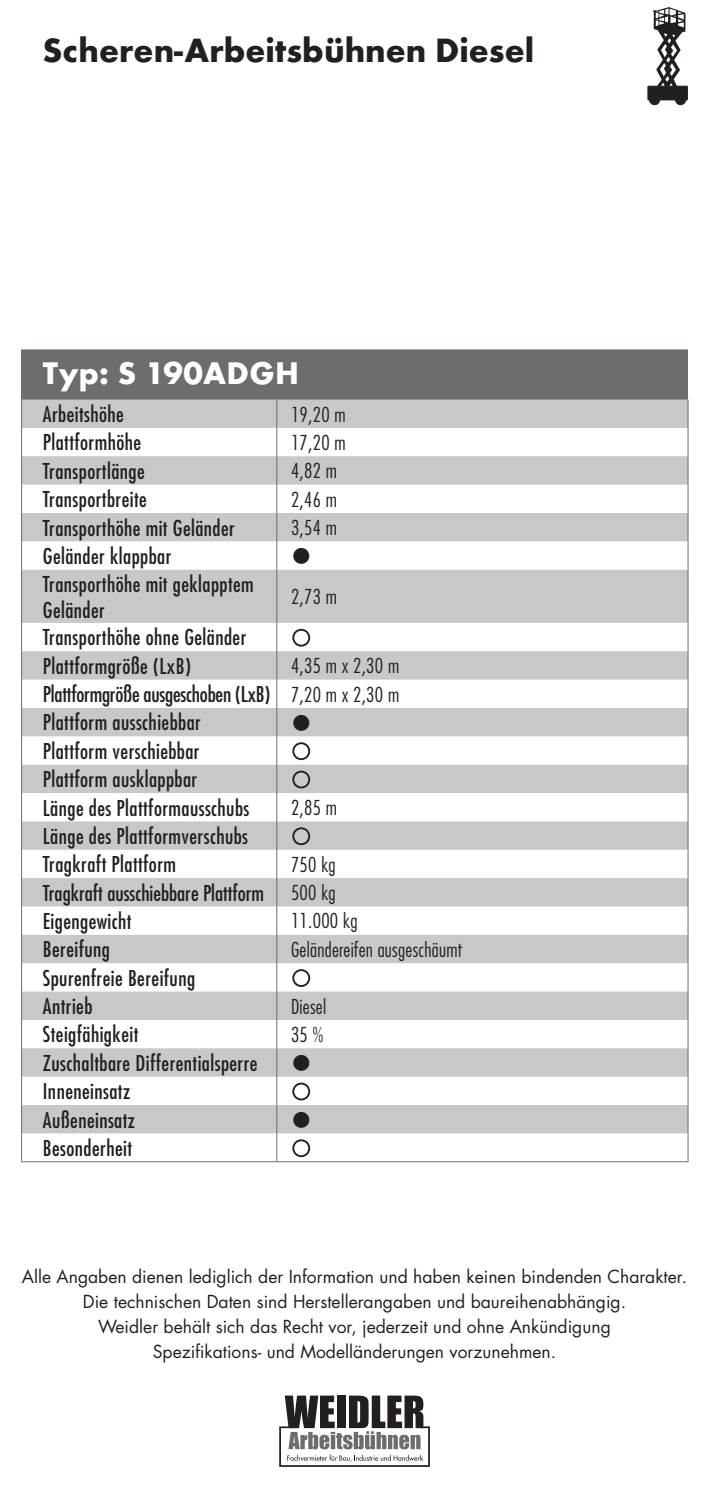
<style>
.page{position:relative;width:709px;height:1489px;background:#fff}
.page>*{position:absolute;margin:0;border:0;box-sizing:border-box;transform-origin:0 0}
.Headline{font:700 35px "Futura T";color:#231f20}
.Tabellenhead{font:700 32.5px "Futura T";letter-spacing:.01em;color:#fff}
.Tabellenfließ{font:27.5px "Wingdings";color:#231f20}
.Tabellensub{font:condensed 21.25px/26.2px "Futura";letter-spacing:.02em;color:#231f20}
.Tabellensub-2{font:condensed 21.25px "Futura";letter-spacing:-.01em;color:#231f20}
.Tabellensub-3{font:condensed 21.25px "Futura";color:#231f20}
.Tabellenfließ-2{font:300 condensed 20px "Futura";letter-spacing:.015em;color:#231f20}
.t1{font:17.5px/25px "Futura";color:#231f20;text-align:center}
</style>
<div class="page">
<svg style="left:279px;top:1395px;width:151px;height:71px"></svg>
<div style="left:22px;top:350px;width:666px;height:49px;background:#6c6d70"></div>
<svg style="left:22px;top:399px;width:665px;height:734px;fill:#c7c8ca"></svg>
<hr style="left:21px;top:349px;width:256px;height:1px;background:#6c6d70">
<hr style="left:21px;top:350px;width:1px;height:49px;background:#6c6d70">
<hr style="left:277px;top:349px;width:411px;height:1px;background:#6c6d70">
<svg style="left:21px;top:399px;width:1px;height:170px"></svg>
<svg style="left:276px;top:399px;width:1px;height:170px"></svg>
<svg style="left:687px;top:399px;width:1px;height:170px"></svg>
<hr style="left:21px;top:569px;width:1px;height:54px;background:#6c6d70">
<hr style="left:276px;top:569px;width:1px;height:54px;background:#6c6d70">
<hr style="left:687px;top:569px;width:1px;height:54px;background:#6c6d70">
<svg style="left:21px;top:623px;width:1px;height:538px"></svg>
<svg style="left:276px;top:623px;width:1px;height:538px"></svg>
<svg style="left:687px;top:623px;width:1px;height:538px"></svg>
<hr style="left:21px;top:1161px;width:256px;height:1px;background:#6c6d70">
<hr style="left:277px;top:1161px;width:411px;height:1px;background:#6c6d70">
<svg style="left:291px;top:628px;width:20px;height:19px"></svg>
<svg style="left:291px;top:741px;width:20px;height:20px"></svg>
<svg style="left:291px;top:769px;width:20px;height:20px"></svg>
<svg style="left:291px;top:826px;width:20px;height:20px"></svg>
<svg style="left:291px;top:968px;width:20px;height:19px"></svg>
<svg style="left:291px;top:1081px;width:20px;height:20px"></svg>
<svg style="left:292px;top:1139px;width:19px;height:18px"></svg>
<svg style="left:652px;top:7px;width:33px;height:79px"></svg>
<div style="left:675px;top:95px;width:10px;height:10px;background:#231f20;border-radius:50%"></div>
<div style="left:675px;top:94px;width:11px;height:11px;border:1px solid #231f20;border-radius:50%"></div>
<div style="left:649px;top:95px;width:10px;height:10px;background:#231f20;border-radius:50%"></div>
<div style="left:649px;top:94px;width:11px;height:11px;border:1px solid #231f20;border-radius:50%"></div>
<div style="left:648px;top:86px;width:39px;height:14px;background:#231f20"></div>
<div style="left:647px;top:86px;width:40px;height:14px;border:1px solid #231f20"></div>
<p class="Headline" style="left:43px;top:29px;width:493px">Scheren-Arbeitsbühnen Diesel</p>
<p class="Tabellenhead" style="left:43px;top:354px;width:258px">Typ: S 190ADGH</p>
<p class="Tabellensub" style="left:43px;top:401px;width:83px">Arbeitshöhe</p>
<p class="Tabellenfließ-2" style="left:291px;top:402px;width:56px">19,20 m</p>
<p class="Tabellensub" style="left:43px;top:429px;width:100px">Plattformhöhe</p>
<p class="Tabellenfließ-2" style="left:291px;top:430px;width:56px">17,20 m</p>
<p class="Tabellensub" style="left:43px;top:457px;width:103px">Transportlänge</p>
<p class="Tabellenfließ-2" style="left:291px;top:459px;width:47px">4,82 m</p>
<p class="Tabellensub" style="left:43px;top:486px;width:105px">Transportbreite</p>
<p class="Tabellenfließ-2" style="left:291px;top:487px;width:47px">2,46 m</p>
<p class="Tabellensub" style="left:43px;top:514px;width:193px">Transporthöhe mit Geländer</p>
<p class="Tabellenfließ-2" style="left:291px;top:515px;width:47px">3,54 m</p>
<p class="Tabellensub" style="left:43px;top:542px;width:130px">Geländer klappbar</p>
<p class="Tabellenfließ" style="left:291px;top:541px;width:22px">●</p>
<p class="Tabellensub" style="left:43px;top:570px;width:212px">Transporthöhe mit geklapptem<br>Geländer</p>
<p class="Tabellenfließ-2" style="left:291px;top:585px;width:47px">2,73 m</p>
<p class="Tabellensub" style="left:43px;top:624px;width:205px">Transporthöhe ohne Geländer</p>
<p class="Tabellensub" style="left:43px;top:652px;width:150px">Plattformgröße (LxB)</p>
<p class="Tabellenfließ-2" style="left:291px;top:654px;width:110px">4,35 m x 2,30 m</p>
<p class="Tabellensub-2" style="left:43px;top:681px;width:229px">Plattformgröße ausgeschoben (LxB)</p>
<p class="Tabellenfließ-2" style="left:291px;top:682px;width:110px">7,20 m x 2,30 m</p>
<p class="Tabellensub" style="left:43px;top:709px;width:159px">Plattform ausschiebbar</p>
<p class="Tabellenfließ" style="left:291px;top:708px;width:22px">●</p>
<p class="Tabellensub" style="left:43px;top:737px;width:158px">Plattform verschiebbar</p>
<p class="Tabellensub" style="left:43px;top:766px;width:156px">Plattform ausklappbar</p>
<p class="Tabellensub" style="left:43px;top:794px;width:208px">Länge des Plattformausschubs</p>
<p class="Tabellenfließ-2" style="left:291px;top:795px;width:47px">2,85 m</p>
<p class="Tabellensub" style="left:43px;top:822px;width:207px">Länge des Plattformverschubs</p>
<p class="Tabellensub" style="left:43px;top:851px;width:135px">Tragkraft Plattform</p>
<p class="Tabellenfließ-2" style="left:291px;top:852px;width:46px">750 kg</p>
<p class="Tabellensub-3" style="left:43px;top:880px;width:223px">Tragkraft ausschiebbare Plattform</p>
<p class="Tabellenfließ-2" style="left:291px;top:880px;width:46px">500 kg</p>
<p class="Tabellensub" style="left:43px;top:907px;width:90px">Eigengewicht</p>
<p class="Tabellenfließ-2" style="left:291px;top:909px;width:68px">11.000 kg</p>
<p class="Tabellensub" style="left:43px;top:936px;width:69px">Bereifung</p>
<p class="Tabellenfließ-2" style="left:291px;top:937px;width:173px">Geländereifen ausgeschäumt</p>
<p class="Tabellensub" style="left:43px;top:964px;width:154px">Spurenfreie Bereifung</p>
<p class="Tabellensub" style="left:43px;top:992px;width:51px">Antrieb</p>
<p class="Tabellenfließ-2" style="left:291px;top:994px;width:37px">Diesel</p>
<p class="Tabellensub" style="left:43px;top:1021px;width:97px">Steigfähigkeit</p>
<p class="Tabellenfließ-2" style="left:291px;top:1022px;width:34px">35 %</p>
<p class="Tabellensub" style="left:43px;top:1049px;width:216px">Zuschaltbare Differentialsperre</p>
<p class="Tabellenfließ" style="left:291px;top:1048px;width:22px">●</p>
<p class="Tabellensub" style="left:43px;top:1077px;width:89px">Inneneinsatz</p>
<p class="Tabellensub" style="left:43px;top:1106px;width:94px">Außeneinsatz</p>
<p class="Tabellenfließ" style="left:291px;top:1104px;width:22px">●</p>
<p class="Tabellensub" style="left:43px;top:1134px;width:91px">Besonderheit</p>
<p class="t1" style="left:22px;top:1263px;width:666px">Alle Angaben dienen lediglich der Information und haben keinen bindenden Charakter.<br>Die technischen Daten sind Herstellerangaben und baureihenabhängig.<br>Weidler behält sich das Recht vor, jederzeit und ohne Ankündigung<br>Spezifikations- und Modelländerungen vorzunehmen.</p>
</div>
